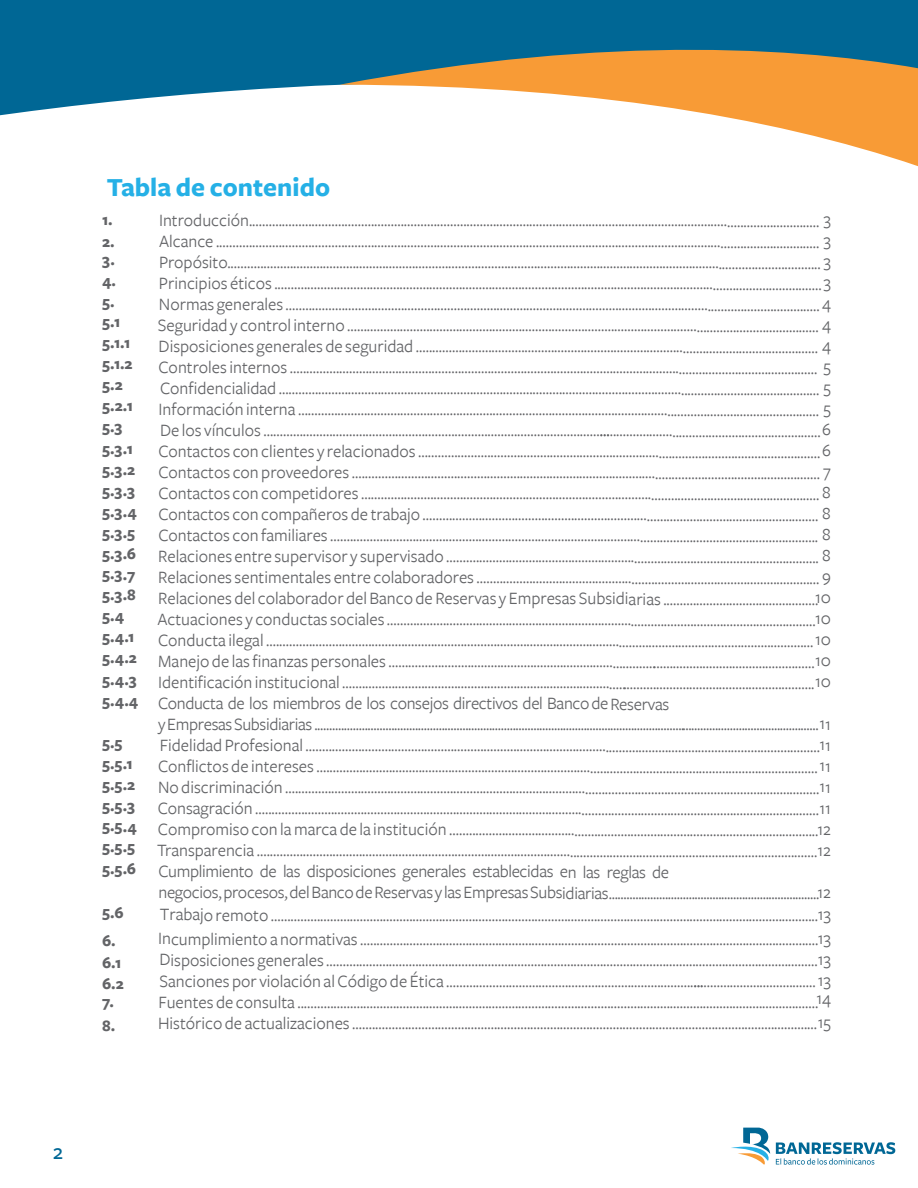
<style>
.page{position:relative;width:918px;height:1188px;background:#fff}
.page>*{position:absolute;margin:0;border:0;box-sizing:border-box;transform-origin:0 0}
.t1{font:700 27px "Freight Sans";color:#25b0e6}
.t2{font:500 22.5px "Freight Sans";color:#006795}
.t3{font:18px/21px "Freight Sans";color:#636467;text-align:right}
.t4{font:18px/21px "Freight Sans";letter-spacing:-.02em;color:#636467}
.t5{font:700 16.5px "Freight Sans";color:#636467}
.s1{font-weight:700;font-size:16.5px}
</style>
<div class="page">
<svg style="left:731px;top:1127px;width:39px;height:38px"></svg>
<svg style="left:776px;top:1142px;width:119px;height:23px"></svg>
<svg style="left:0;top:0;width:918px;height:116px;fill:#006795"></svg>
<svg style="left:340px;top:33px;width:578px;height:134px"></svg>
<h1 class="t1" style="left:107px;top:173px;width:225px">Tabla de contenido</h1>
<p class="t5" style="left:102px;top:211px;width:12px">1.</p>
<p class="t3" style="left:159px;top:210px;width:673px">Introducción............................................................................................................................................................................. 3</p>
<p class="t5" style="left:102px;top:232px;width:14px">2.</p>
<p class="t3" style="left:159px;top:231px;width:673px">Alcance ....................................................................................................................................................................................... 3</p>
<p class="t5" style="left:102px;top:251px;width:14px">3.</p>
<p class="t3" style="left:159px;top:252px;width:673px">Propósito.................................................................................................................................................................................... 3</p>
<p class="t3" style="left:102px;top:273px;width:730px"><sup>4.</sup> Principios éticos ......................................................................................................................................................................3</p>
<p class="t5" style="left:102px;top:292px;width:14px">5.</p>
<p class="t3" style="left:159px;top:294px;width:674px">Normas generales .................................................................................................................................................................. 4</p>
<p class="t5" style="left:102px;top:313px;width:20px">5.1</p>
<p class="t3" style="left:158px;top:315px;width:675px">Seguridad y control interno ............................................................................................................................................... 4</p>
<p class="t5" style="left:102px;top:334px;width:30px">5.1.1</p>
<p class="t3" style="left:159px;top:336px;width:674px">Disposiciones generales de seguridad .......................................................................................................................... 4</p>
<p class="t5" style="left:102px;top:355px;width:32px">5.1.2</p>
<p class="t3" style="left:159px;top:357px;width:674px">Controles internos ................................................................................................................................................................ 5</p>
<p class="t5" style="left:102px;top:376px;width:22px">5.2</p>
<p class="t3" style="left:160px;top:378px;width:672px">Confidencialidad .................................................................................................................................................................... 5</p>
<p class="t5" style="left:102px;top:397px;width:32px">5.2.1</p>
<p class="t3" style="left:159px;top:399px;width:674px">Información interna .............................................................................................................................................................. 5</p>
<p class="t5" style="left:102px;top:418px;width:22px">5.3</p>
<p class="t3" style="left:160px;top:420px;width:672px">De los vínculos .........................................................................................................................................................................6</p>
<p class="t5" style="left:102px;top:440px;width:32px">5.3. 1</p>
<p class="t3" style="left:158px;top:441px;width:674px">Contactos con clientes y relacionados ..........................................................................................................................6</p>
<p class="t5" style="left:102px;top:461px;width:35px">5.3.2</p>
<p class="t3" style="left:158px;top:462px;width:674px">Contactos con proveedores .............................................................................................................................................. 7</p>
<p class="t5" style="left:102px;top:482px;width:34px">5.3. 3</p>
<p class="t3" style="left:102px;top:483px;width:730px">Contactos con competidores ........................................................................................................................................... 8<br><sup>5.3.</sup> <sup>4</sup> Contactos con compañeros de trabajo ........................................................................................................................ 8</p>
<p class="t5" style="left:102px;top:524px;width:34px">5.3. 5</p>
<p class="t3" style="left:102px;top:525px;width:730px">Contactos con familiares .................................................................................................................................................... 8<br><sup>5.3.</sup> <sup>6</sup> Relaciones entre supervisor y supervisado ................................................................................................................. 8</p>
<p class="t5" style="left:102px;top:565px;width:35px">5.3. 7</p>
<p class="t3" style="left:102px;top:567px;width:730px">Relaciones sentimentales entre colaboradores ........................................................................................................ 9<br><sup>5.3.</sup> <sup>8</sup> Relaciones del colaborador del Banco de Reservas y Empresas Subsidiarias ...............................................10</p>
<p class="t5" style="left:102px;top:607px;width:24px">5.4</p>
<p class="t3" style="left:157px;top:609px;width:675px">Actuaciones y conductas sociales ..................................................................................................................................10</p>
<p class="t5" style="left:102px;top:628px;width:34px">5.4.1</p>
<p class="t3" style="left:158px;top:630px;width:674px">Conducta ilegal ......................................................................................................................................................................10</p>
<p class="t5" style="left:102px;top:649px;width:36px">5.4.2</p>
<p class="t3" style="left:158px;top:651px;width:674px">Manejo de las finanzas personales .................................................................................................................................10</p>
<p class="t5" style="left:102px;top:671px;width:36px">5.4.3</p>
<p class="t3" style="left:158px;top:672px;width:674px">Identificación institucional ...............................................................................................................................................10</p>
<p class="t5" style="left:102px;top:692px;width:38px">5.4.4</p>
<p class="t4" style="left:158px;top:693px;width:674px">Conducta de los miembros de los consejos directivos del BancodeReservas<br>y EmpresasSubsidiarias ..........................................................................................................................................................................11</p>
<p class="t5" style="left:102px;top:734px;width:22px">5.5</p>
<p class="t3" style="left:160px;top:735px;width:673px">Fidelidad Profesional ............................................................................................................................................................11</p>
<p class="t5" style="left:102px;top:755px;width:32px">5.5. 1</p>
<p class="t3" style="left:158px;top:756px;width:674px">Conflictos de intereses ........................................................................................................................................................11</p>
<p class="t5" style="left:102px;top:776px;width:35px">5.5.2</p>
<p class="t3" style="left:158px;top:777px;width:674px">No discriminación ..................................................................................................................................................................11</p>
<p class="t5" style="left:102px;top:796px;width:34px">5.5. 3</p>
<p class="t3" style="left:102px;top:798px;width:730px;text-align:justify;text-indent:56px">Consagración ...........................................................................................................................................................................11<br><sup>5.5.</sup> <sup>4</sup> Compromiso con la marca de la institución ................................................................................................................12<br><sup>5.5.5</sup> Transparencia ..........................................................................................................................................................................12</p>
<p class="t5" style="left:102px;top:860px;width:35px">5.5.6</p>
<p class="t4" style="left:158px;top:861px;width:674px;line-height:21.8px">Cumplimiento de las disposiciones generales establecidas en las reglas de<br>negocios, procesos, del Banco de Reservasylas Empresas Subsidiarias.......................................................................12</p>
<p class="t5" style="left:102px;top:903px;width:23px">5.6</p>
<p class="t3" style="left:160px;top:905px;width:673px">Trabajo remoto ......................................................................................................................................................................13</p>
<p class="t3" style="left:102px;top:929px;width:730px"><span class="s1">6.</span> Incumplimiento a normativas ...........................................................................................................................................13</p>
<p class="t5" style="left:102px;top:954px;width:21px">6.1</p>
<p class="t3" style="left:159px;top:950px;width:673px">Disposiciones generales .....................................................................................................................................................13</p>
<p class="t5" style="left:102px;top:975px;width:23px">6.2</p>
<p class="t3" style="left:159px;top:971px;width:673px">Sanciones por violación al Código de Ética ................................................................................................................13</p>
<p class="t5" style="left:102px;top:993px;width:13px">7.</p>
<p class="t3" style="left:159px;top:992px;width:661px">Fuentes de consulta ..............................................................................................................................................................</p>
<p class="t3" style="left:102px;top:1013px;width:730px"><sub>8.</sub> Histórico de actualizaciones .............................................................................................................................................15</p>
<p class="t3" style="left:816px;top:988px;width:16px">14</p>
<p class="t2" style="left:53px;top:1139px;width:12px">2</p>
</div>
